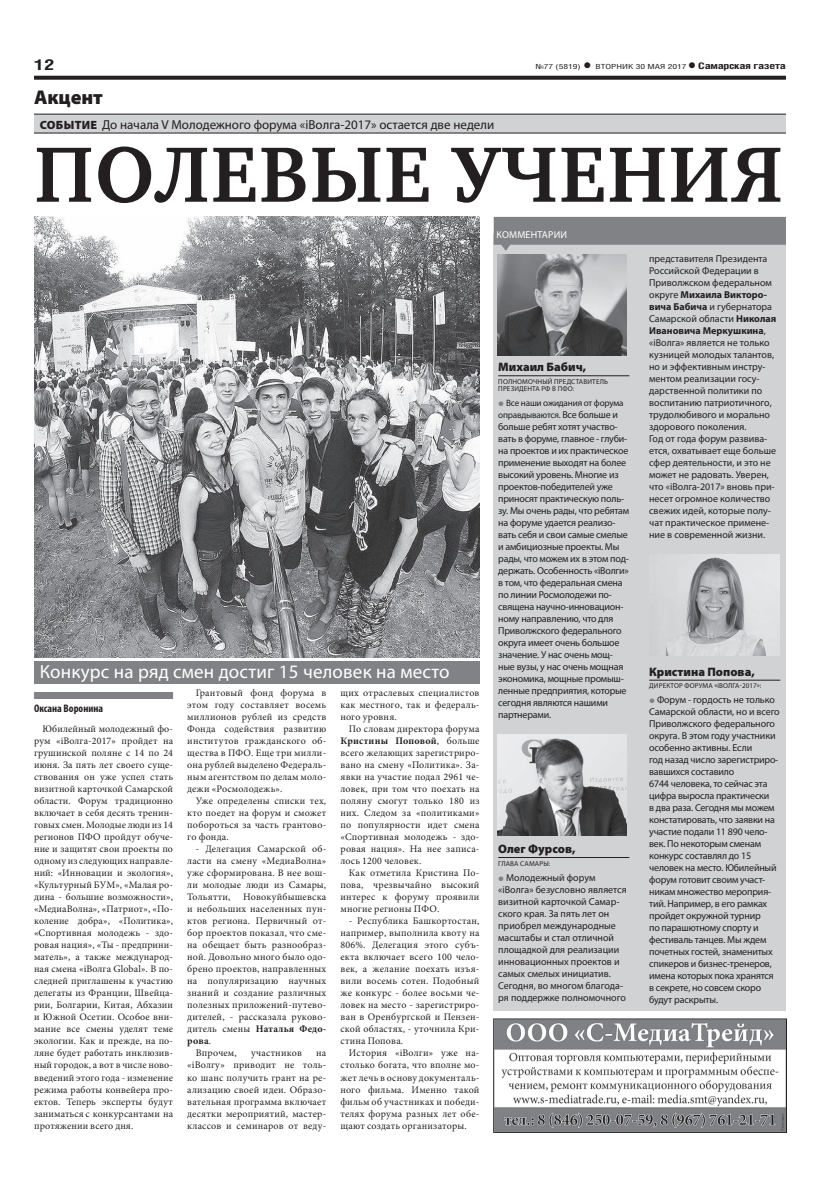
<style>
.page{position:relative;width:820px;height:1191px;background:#fff}
.page>*{position:absolute;margin:0;border:0;box-sizing:border-box;transform-origin:0 0}
.ЗАГОЛОВОК{font:700 80.3px "Charter C";letter-spacing:.02em;color:#231f20}
.рубрика{font:900 20px "Myriad Pro";color:#231f20}
.ПОДЗАГОЛОВОК{font:19px "Myriad Pro";letter-spacing:.01em;color:#fff}
.t1{font:700 15px "Helios Cond";color:#231f20;scale:1.4 1}
.РУБРИКА{font:13px "Myriad Pro";color:#231f20}
.мнение_имя{font:900 12.2px "Myriad Pro";color:#231f20}
.АВТОР_чб{font:700 condensed 11px "Myriad Pro";color:#231f20}
.ОФИЦИАЛКА{font:10px/12px "Minion Pro";letter-spacing:.02em;color:#231f20;text-align:justify}
.мнение_текст{font:10px/12px "Myriad Pro";letter-spacing:-.02em;color:#231f20}
.мнение_текст-2{font:10px/12px "Myriad Pro";color:#231f20}
.t2{font:10px "Myriad Pro";letter-spacing:.02em;color:#fff}
.мнение_текст-3{font:9.2px/12px "Myriad Pro";letter-spacing:-.02em;color:#231f20}
.t3{font:700 9px "Helios Cond";letter-spacing:-.02em;color:#231f20;scale:1.4 1}
.мнение_должность{font:7.1px/7.1px "Myriad Pro";letter-spacing:.02em;color:#231f20}
.t4{font:7px "Helios Cond";color:#231f20;scale:1.4 1}
.s1{font-weight:700;font-size:16px}
.s2{font-size:16px}
.s3{font-weight:900;font-size:12px}
.s4{font-weight:700}
.s5{font-weight:900;font-size:16.3px;color:#808285}
.s6{font-size:10px}
</style>
<div class="page">
<svg style="left:34px;top:76px;width:751px;height:4px;background:#322f2f"></svg>
<img style="left:493px;top:1018px;width:292px;height:114px">
<div style="left:34px;top:114px;width:751px;height:19px;background:#d1d2d4"></div>
<hr style="left:34px;top:114px;width:751px;height:1px;background:#231f20">
<hr style="left:34px;top:133px;width:751px;height:1px;background:#231f20">
<div style="left:34px;top:692px;width:139px;height:7px;background:#808285"></div>
<div style="left:493px;top:235px;width:292px;height:776px;background:#d1d2d4"></div>
<svg style="left:493px;top:217px;width:292px;height:34px"></svg>
<hr style="left:498px;top:375px;width:131px;height:1px;background:#231f20">
<hr style="left:498px;top:857px;width:131px;height:1px;background:#231f20">
<hr style="left:649px;top:680px;width:131px;height:1px;background:#231f20">
<img style="left:497px;top:255px;width:129px;height:100px">
<img style="left:497px;top:734px;width:129px;height:101px">
<img style="left:666px;top:554px;width:113px;height:102px">
<div style="left:34px;top:661px;width:445px;height:23px;background:#808285"></div>
<img style="left:34px;top:217px;width:445px;height:441px">
<p class="t1" style="left:34px;top:55px;width:16px">12</p>
<p class="t4" style="left:535px;top:63px;width:109px">№77 (5819) <span class="s1">•</span> ВТОРНИК 30 МАЯ 2017</p>
<p class="t3" style="left:687px;top:61px;width:72px"><span class="s2">•</span> Самарская газета</p>
<p class="рубрика" style="left:34px;top:86px;width:70px">Акцент</p>
<p class="РУБРИКА" style="left:40px;top:116px;width:455px"><span class="s3">СОБЫТИЕ</span> До начала V Молодежного форума «iВолга-2017» остается две недели</p>
<p class="ЗАГОЛОВОК" style="left:34px;top:131px;width:749px">ПОЛЕВЫЕ УЧЕНИЯ</p>
<p class="t2" style="left:496px;top:228px;width:72px">КОММЕНТАРИИ</p>
<p class="ПОДЗАГОЛОВОК" style="left:40px;top:659px;width:411px">Конкурс на ряд смен достиг 15 человек на место</p>
<p class="АВТОР_чб" style="left:34px;top:702px;width:70px">Оксана Воронина</p>
<p class="ОФИЦИАЛКА" style="left:34px;top:723px;width:140px;text-indent:9px">Юбилейный молодежный фо&shy;рум «iВолга-2017» пройдет на грушинской поляне с 14 по 24 июня. За пять лет своего суще&shy;ствования он уже успел стать визитной карточкой Самарской области. Форум традиционно включает в себя десять тренин&shy;говых смен. Молодые люди из 14 регионов ПФО пройдут обуче&shy;ние и защитят свои проекты по одному из следующих направле&shy;ний: «Инновации и экология», «Культурный БУМ», «Малая ро&shy;дина - большие возможности», «МедиаВолна», «Патриот», «По&shy;коление добра», «Политика», «Спортивная молодежь - здо&shy;ровая нация», «Ты - предприни&shy;матель», а также международ&shy;ная смена «iВолга Global». В по&shy;следней приглашены к участию делегаты из Франции, Швейца&shy;рии, Болгарии, Китая, Абхазии и Южной Осетии. Особое вни&shy;мание все смены уделят теме экологии. Как и прежде, на по&shy;ляне будет работать инклюзив&shy;ный городок, а вот в числе ново&shy;введений этого года - изменение режима работы конвейера про&shy;ектов. Теперь эксперты будут заниматься с конкурсантами на протяжении всего дня.</p>
<p class="ОФИЦИАЛКА" style="left:187px;top:687px;width:140px;text-indent:9px">Грантовый фонд форума в этом году составляет восемь миллионов рублей из средств Фонда содействия развитию институтов гражданского об&shy;щества в ПФО. Еще три милли&shy;она рублей выделено Федераль&shy;ным агентством по делам моло&shy;дежи «Росмолодежь».</p>
<p class="ОФИЦИАЛКА" style="left:187px;top:795px;width:140px;text-indent:9px">Уже определены списки тех, кто поедет на форум и сможет побороться за часть грантово&shy;го фонда.</p>
<p class="ОФИЦИАЛКА" style="left:187px;top:843px;width:140px;text-indent:9px">- Делегация Самарской об&shy;ласти на смену «МедиаВолна» уже сформирована. В нее вош&shy;ли молодые люди из Самары, Тольятти,</p>
<p class="ОФИЦИАЛКА" style="left:187px;top:891px;width:140px;text-indent:56px">Новокуйбышевска и небольших населенных пун&shy;ктов региона. Первичный от&shy;бор проектов показал, что сме&shy;на обещает быть разнообраз&shy;ной. Довольно много было одо&shy;брено проектов, направленных на популяризацию научных знаний и создание различных полезных приложений-путево&shy;дителей, - рассказала руково&shy;дитель смены <span class="s4">Наталья Федо&shy;рова</span>.</p>
<p class="ОФИЦИАЛКА" style="left:196px;top:1047px;width:43px">Впрочем,</p>
<p class="ОФИЦИАЛКА" style="left:251px;top:1047px;width:52px">участников</p>
<p class="ОФИЦИАЛКА" style="left:187px;top:1047px;width:140px;text-indent:129px">на «iВолгу» приводит не толь&shy;ко шанс получить грант на ре&shy;ализацию своей идеи. Образо&shy;вательная программа включает десятки мероприятий, мастер&shy;классов и семинаров от веду-</p>
<p class="ОФИЦИАЛКА" style="left:340px;top:687px;width:140px">щих отраслевых специалистов как местного, так и федераль&shy;ного уровня.</p>
<p class="ОФИЦИАЛКА" style="left:340px;top:723px;width:140px;text-indent:9px">По словам директора форума <span class="s4">Кристины Поповой</span>, больше всего желающих зарегистриро&shy;вано на смену «Политика». За&shy;явки на участие подал 2961 че&shy;ловек, при том что поехать на поляну смогут только 180 из них. Следом за «политиками» по популярности идет смена «Спортивная молодежь - здо&shy;ровая нация». На нее записа&shy;лось 1200 человек.</p>
<p class="ОФИЦИАЛКА" style="left:340px;top:867px;width:140px;text-indent:8px">Как отметила Кристина По&shy;пова, чрезвычайно высокий интерес к форуму проявили многие регионы ПФО.</p>
<p class="ОФИЦИАЛКА" style="left:340px;top:915px;width:140px;text-indent:8px">- Республика Башкортостан, например, выполнила квоту на 806%. Делегация этого субъ&shy;екта включает всего 100 чело&shy;век, а желание поехать изъя&shy;вили восемь сотен. Подобный же конкурс - более восьми че&shy;ловек на место - зарегистриро&shy;ван в Оренбургской и Пензен&shy;ской областях, - уточнила Кри&shy;стина Попова.</p>
<p class="ОФИЦИАЛКА" style="left:340px;top:1047px;width:140px;text-indent:8px">История «iВолги» уже на&shy;столько богата, что вполне мо&shy;жет лечь в основу документаль&shy;ного фильма. Именно такой фильм об участниках и победи&shy;телях форума разных лет обе&shy;щают создать организаторы.</p>
<p class="мнение_имя" style="left:498px;top:360px;width:89px">Михаил Бабич,</p>
<p class="мнение_должность" style="left:498px;top:378px;width:111px">ПОЛНОМОЧНЫЙ ПРЕДСТАВИТЕЛЬ<br>ПРЕЗИДЕНТА РФ В ПФО:</p>
<p class="мнение_текст-3" style="left:498px;top:397px;width:127px"><span class="s5">•</span> Все наши ожидания от форума оправдываются. <span class="s6">Все больше и</span></p>
<p class="мнение_текст" style="left:498px;top:420px;width:132px">больше ребят хотят участво&shy;вать в форуме, главное - глуби&shy;на проектов и их практическое применение выходят на более высокий уровень. Многие из проектов-победителей уже приносят практическую поль&shy;зу. Мы очень рады, что ребятам на форуме удается реализо&shy;вать себя и свои самые смелые и амбициозные проекты. Мы рады, что можем их в этом под&shy;держать. Особенность «iВолги» в том, что федеральная смена по линии Росмолодежи по&shy;священа научно-инновацион&shy;ному направлению, что для<br>Приволжского федерального округа имеет очень большое значение. У нас очень мощ&shy;ные вузы, у нас очень мощная экономика, мощные промыш&shy;ленные предприятия, которые сегодня являются нашими партнерами.</p>
<p class="мнение_имя" style="left:498px;top:842px;width:79px">Олег Фурсов,</p>
<p class="мнение_должность" style="left:498px;top:859px;width:53px">ГЛАВА САМАРЫ:</p>
<p class="мнение_текст-2" style="left:498px;top:871px;width:130px"><span class="s5">•</span> Молодежный форум «iВолга» безусловно является визитной карточкой Самар&shy;ского края. За пять лет он приобрел международные масштабы и стал отличной площадкой для реализации инновационных проектов и самых смелых инициатив.</p>
<p class="мнение_текст-2" style="left:498px;top:979px;width:129px">Сегодня, во многом благода&shy;ря поддержке полномочного</p>
<p class="мнение_текст-2" style="left:649px;top:252px;width:129px">представителя Президента<br>Российской Федерации в<br>Приволжском федеральном округе <span class="s4">Михаила Викторо&shy;вича Бабича</span> и губернатора<br>Самарской области <span class="s4">Николая<br>Ивановича Меркушкина</span>, «iВолга» является не только кузницей молодых талантов, но и эффективным инстру&shy;ментом реализации госу&shy;дарственной политики по воспитанию патриотичного, трудолюбивого и морально здорового поколения.</p>
<p class="мнение_текст-2" style="left:649px;top:432px;width:128px">Год от года форум развива&shy;ется, охватывает еще больше сфер деятельности, и это не может не радовать. Уверен, что «iВолга-2017» вновь при&shy;несет огромное количество свежих идей, которые полу&shy;чат практическое примене&shy;ние в современной жизни.</p>
<p class="мнение_имя" style="left:649px;top:664px;width:107px">Кристина Попова,</p>
<p class="мнение_должность" style="left:649px;top:682px;width:114px">ДИРЕКТОР ФОРУМА «iВОЛГА-2017»:</p>
<p class="мнение_текст" style="left:649px;top:693px;width:132px"><span class="s5">•</span> Форум - гордость не только<br>Самарской области, но и всего<br>Приволжского федерального округа. В этом году участники особенно активны. Если<br>год назад число зарегистриро&shy;вавшихся составило<br>6744 человека, то сейчас эта цифра выросла практически<br>в два раза. Сегодня мы можем констатировать, что заявки на участие подали 11 890 чело&shy;век. По некоторым сменам конкурс составлял до 15 человек на место. Юбилейный форум готовит своим участ&shy;никам множество мероприя&shy;тий. Например, в его рамках пройдет окружной турнир<br>по парашютному спорту и фестиваль танцев. Мы ждем почетных гостей, знаменитых спикеров и бизнес-тренеров, имена которых пока хранятся в секрете, но совсем скоро будут раскрыты.</p>
</div>
